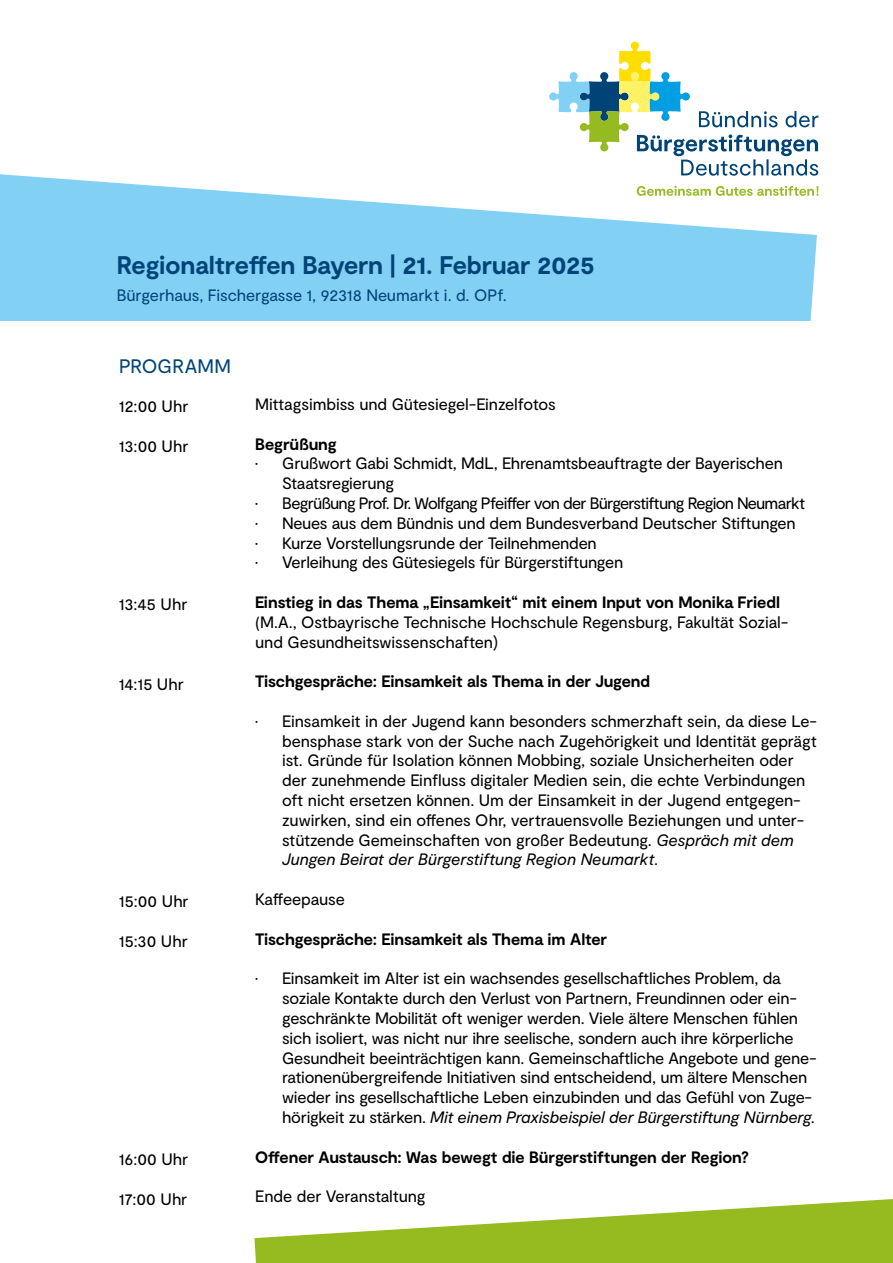
<style>
.page{position:relative;width:893px;height:1263px;background:#fff}
.page>*{position:absolute;margin:0;border:0;box-sizing:border-box;transform-origin:0 0}
.t1{font:700 25.5px "Moderat";letter-spacing:-.005em;color:#047}
.t2{font:19.5px "Moderat";letter-spacing:.01em;color:#047}
.t3{font:16.5px/19.8px "Moderat";letter-spacing:-.015em;color:#000}
.t4{font:700 16.5px "Moderat";letter-spacing:-.005em;color:#000}
.t5{font:16.5px "Moderat";letter-spacing:-.05em;color:#000}
.t6{font:16.5px "Moderat";letter-spacing:-.005em;color:#047}
.s1{font-weight:700}
.s2{font-family:"Calibri"}
.s3{font-style:italic}
</style>
<div class="page">
<svg style="left:0;top:174px;width:817px;height:147px;fill:#83d0f5"></svg>
<svg style="left:254px;top:1199px;width:639px;height:64px"></svg>
<svg style="left:637px;top:186px;width:182px;height:10px"></svg>
<svg style="left:549px;top:42px;width:269px;height:134px"></svg>
<h1 class="t1" style="left:117px;top:250px;width:479px">Regionaltreffen Bayern | 21. Februar 2025</h1>
<p class="t6" style="left:117px;top:285px;width:391px">Bürgerhaus, Fischergasse 1, 92318 Neumarkt i. d. OPf.</p>
<p class="t2" style="left:119px;top:354px;width:114px">PROGRAMM</p>
<p class="t3" style="left:119px;top:397px;width:71px">12:00 Uhr</p>
<p class="t3" style="left:119px;top:437px;width:71px">13:00 Uhr</p>
<p class="t3" style="left:119px;top:595px;width:70px">13:45 Uhr</p>
<p class="t3" style="left:119px;top:674px;width:66px">14:15 Uhr</p>
<p class="t3" style="left:119px;top:892px;width:71px">15:00 Uhr</p>
<p class="t3" style="left:119px;top:932px;width:70px">15:30 Uhr</p>
<p class="t3" style="left:119px;top:1149px;width:71px">16:00 Uhr</p>
<p class="t3" style="left:119px;top:1189px;width:70px">17:00 Uhr</p>
<p class="t3" style="left:255px;top:395px;width:302px">Mittagsimbiss und Gütesiegel-Einzelfotos</p>
<p class="t4" style="left:255px;top:434px;width:83px">Begrüßung</p>
<p class="t3" style="left:282px;top:454px;width:502px;text-indent:-27px">• Grußwort Gabi Schmidt, MdL, Ehrenamtsbeauftragte der Bayerischen<br>Staatsregierung</p>
<p class="t5" style="left:255px;top:493px;width:552px">• Begrüßung Prof. Dr. Wolfgang Pfeiffer von der Bürgerstiftung Region Neumarkt</p>
<p class="t3" style="left:255px;top:513px;width:542px">• Neues aus dem Bündnis und dem Bundesverband Deutscher Stiftungen</p>
<p class="t3" style="left:255px;top:533px;width:343px">• Kurze Vorstellungsrunde der Teilnehmenden</p>
<p class="t3" style="left:255px;top:553px;width:370px">• Verleihung des Gütesiegels für Bürgerstiftungen</p>
<p class="t3" style="left:255px;top:593px;width:534px"><span class="s1">Einstieg in das Thema „Einsamkeit“ mit einem Input von Monika Friedl </span><span class="s2">(</span>M.A., Ostbayrische Technische Hochschule Regensburg, Fakultät Sozial&shy;und Gesundheitswissenschaften)</p>
<p class="t4" style="left:255px;top:671px;width:397px">Tischgespräche: Einsamkeit als Thema in der Jugend</p>
<p class="t3" style="left:282px;top:711px;width:536px;text-indent:-27px">• Einsamkeit in der Jugend kann besonders schmerzhaft sein, da diese Le&shy;bensphase stark von der Suche nach Zugehörigkeit und Identität geprägt ist. Gründe für Isolation können Mobbing, soziale Unsicherheiten oder der zunehmende Einfluss digitaler Medien sein, die echte Verbindungen oft nicht ersetzen können. Um der Einsamkeit in der Jugend entgegen&shy;zuwirken, sind ein offenes Ohr, vertrauensvolle Beziehungen und unter&shy;stützende Gemeinschaften von großer Bedeutung. <span class="s3">Gespräch mit dem Jungen Beirat der Bürgerstiftung Region Neumarkt.</span></p>
<p class="t3" style="left:255px;top:890px;width:91px">Kaffeepause</p>
<p class="t4" style="left:255px;top:929px;width:354px">Tischgespräche: Einsamkeit als Thema im Alter</p>
<p class="t3" style="left:282px;top:969px;width:536px;text-indent:-27px">• Einsamkeit im Alter ist ein wachsendes gesellschaftliches Problem, da soziale Kontakte durch den Verlust von Partnern, Freundinnen oder ein&shy;geschränkte Mobilität oft weniger werden. Viele ältere Menschen fühlen sich isoliert, was nicht nur ihre seelische, sondern auch ihre körperliche Gesundheit beeinträchtigen kann. Gemeinschaftliche Angebote und gene&shy;rationenübergreifende Initiativen sind entscheidend, um ältere Menschen wieder ins gesellschaftliche Leben einzubinden und das Gefühl von Zuge&shy;hörigkeit zu stärken. <span class="s3">Mit einem Praxisbeispiel der Bürgerstiftung Nürnberg.</span></p>
<p class="t4" style="left:255px;top:1146px;width:495px">Offener Austausch: Was bewegt die Bürgerstiftungen der Region?</p>
<p class="t3" style="left:255px;top:1187px;width:172px">Ende der Veranstaltung</p>
</div>
